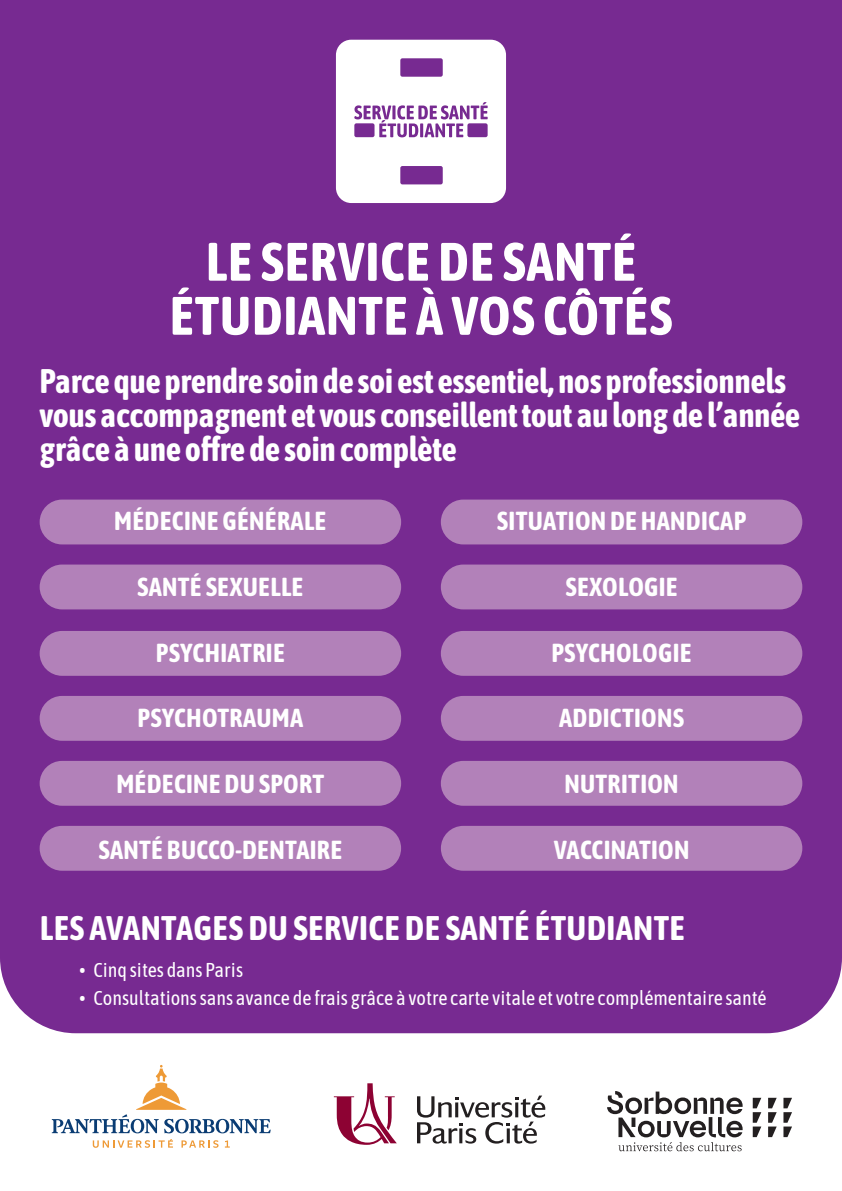
<style>
.page{position:relative;width:842px;height:1191px;background:#fff}
.page>*{position:absolute;margin:0;border:0;box-sizing:border-box;transform-origin:0 0}
.t1{font:700 54px/54px "Asap Condensed";letter-spacing:.01em;color:#fff;text-align:center}
.t2{font:700 34px/34px "Asap Condensed";letter-spacing:-.015em;color:#fff}
.t3{font:700 34px "Asap Condensed";letter-spacing:.01em;color:#fff}
.t4{font:700 26px "Asap Condensed";letter-spacing:.01em;color:#fff}
.t5{font:20px "Asap Condensed";color:#fff}
</style>
<div class="page">
<div style="left:0;top:0;width:842px;height:1033px;background:#772a91"></div>
<svg style="left:334px;top:1083px;width:63px;height:61px"></svg>
<svg style="left:417px;top:1095px;width:128px;height:48px"></svg>
<svg style="left:607px;top:1091px;width:136px;height:60px"></svg>
<svg style="left:753px;top:1097px;width:8px;height:40px"></svg>
<svg style="left:768px;top:1097px;width:9px;height:40px"></svg>
<svg style="left:783px;top:1097px;width:9px;height:40px"></svg>
<div style="left:336px;top:40px;width:170px;height:163px;background:#fff;border-radius:15px"></div>
<div style="left:400px;top:58px;width:43px;height:19px;background:#772a91;border-radius:2px"></div>
<div style="left:400px;top:166px;width:43px;height:18px;background:#772a91;border-radius:2px"></div>
<svg style="left:354px;top:102px;width:134px;height:35px"></svg>
<div style="left:40px;top:826px;width:361px;height:44px;background:#b281b9;border-radius:22px"></div>
<div style="left:441px;top:826px;width:361px;height:44px;background:#b281b9;border-radius:22px"></div>
<div style="left:40px;top:564px;width:361px;height:45px;background:#b281b9;border-radius:22px"></div>
<div style="left:441px;top:564px;width:361px;height:45px;background:#b281b9;border-radius:22px"></div>
<div style="left:40px;top:499px;width:361px;height:45px;background:#b281b9;border-radius:22px"></div>
<div style="left:441px;top:499px;width:361px;height:45px;background:#b281b9;border-radius:22px"></div>
<div style="left:40px;top:631px;width:361px;height:45px;background:#b281b9;border-radius:22px"></div>
<div style="left:441px;top:631px;width:361px;height:45px;background:#b281b9;border-radius:22px"></div>
<div style="left:40px;top:696px;width:361px;height:45px;background:#b281b9;border-radius:22px"></div>
<div style="left:441px;top:696px;width:361px;height:45px;background:#b281b9;border-radius:22px"></div>
<div style="left:40px;top:761px;width:361px;height:44px;background:#b281b9;border-radius:22px"></div>
<div style="left:441px;top:761px;width:361px;height:44px;background:#b281b9;border-radius:22px"></div>
<svg style="left:93px;top:1139px;width:80px;height:8px"></svg>
<svg style="left:181px;top:1140px;width:38px;height:7px"></svg>
<svg style="left:225px;top:1140px;width:5px;height:7px"></svg>
<svg style="left:52px;top:1065px;width:219px;height:68px"></svg>
<p class="t1" style="left:169px;top:232px;width:504px">LE SERVICE DE SANTÉ<br>ÉTUDIANTE À VOS CÔTÉS</p>
<p class="t2" style="left:40px;top:362px;width:762px">Parce que prendre soin de soi est essentiel, nos professionnels vous accompagnent et vous conseillent tout au long de l’année grâce à une offre de soin complète</p>
<p class="t4" style="left:114px;top:503px;width:214px">MÉDECINE GÉNÉRALE</p>
<p class="t4" style="left:497px;top:503px;width:251px">SITUATION DE HANDICAP</p>
<p class="t4" style="left:137px;top:568px;width:168px">SANTÉ SEXUELLE</p>
<p class="t4" style="left:565px;top:568px;width:114px">SEXOLOGIE</p>
<p class="t4" style="left:156px;top:634px;width:130px">PSYCHIATRIE</p>
<p class="t4" style="left:551px;top:634px;width:142px">PSYCHOLOGIE</p>
<p class="t4" style="left:138px;top:700px;width:167px">PSYCHOTRAUMA</p>
<p class="t4" style="left:559px;top:700px;width:127px">ADDICTIONS</p>
<p class="t4" style="left:116px;top:765px;width:210px">MÉDECINE DU SPORT</p>
<p class="t4" style="left:564px;top:765px;width:116px">NUTRITION</p>
<p class="t4" style="left:98px;top:831px;width:245px">SANTÉ BUCCO-DENTAIRE</p>
<p class="t4" style="left:554px;top:831px;width:137px">VACCINATION</p>
<p class="t3" style="left:40px;top:904px;width:647px">LES AVANTAGES DU SERVICE DE SANTÉ ÉTUDIANTE</p>
<p class="t5" style="left:79px;top:956px;width:165px">• Cinq sites dans Paris</p>
<p class="t5" style="left:79px;top:984px;width:689px">• Consultations sans avance de frais grâce à votre carte vitale et votre complémentaire santé</p>
</div>
